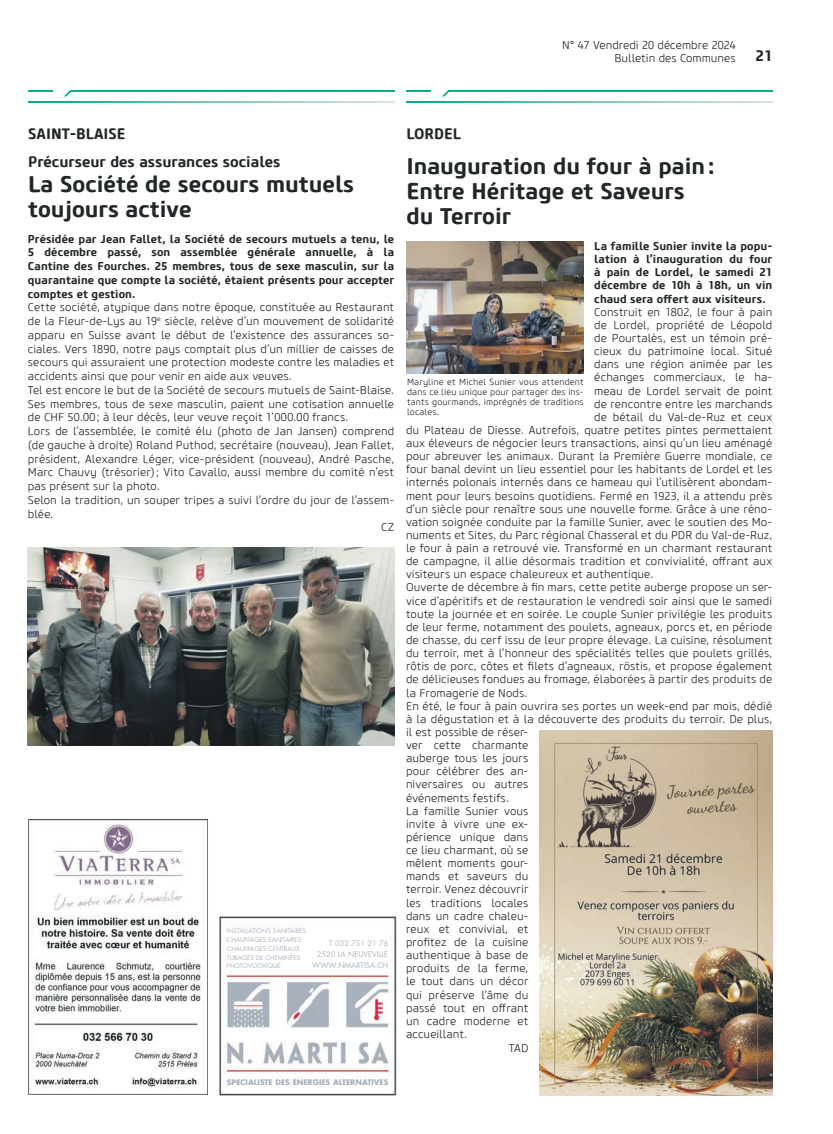
<style>
.page{position:relative;width:833px;height:1134px;background:#fff}
.page>*{position:absolute;margin:0;border:0;box-sizing:border-box;transform-origin:0 0}
.t1{font:700 22.5px/25px "Core Sans M65";color:#212729}
.t2{font:700 15px/28.1px "Core Sans M65";color:#212729}
.t3{font:300 11.25px/13.5px "Core Sans M35";letter-spacing:.005em;color:#212729;text-align:right}
.t4{font:700 11.25px/13.8px "Core Sans M65";letter-spacing:.005em;color:#212729;text-align:justify}
.t5{font:300 8.75px/10px "Core Sans M35";letter-spacing:.015em;color:#212729;text-align:justify}
.t6{font:7.5px/11.2px "Futura Std";color:#acb5bf;text-align:right}
.t7{font:700 7.5px "Futura Std";color:#a7b0bb}
.t8{font:6.25px/8.8px "Futura Std";color:#acb5bf}
</style>
<div class="page">
<svg style="left:28px;top:101px;width:366px;height:2px"></svg>
<hr style="left:70px;top:90px;width:324px;height:2px;background:#0fab86">
<hr style="left:28px;top:90px;width:25px;height:2px;background:#0fab86">
<svg style="left:64px;top:90px;width:7px;height:6px"></svg>
<svg style="left:406px;top:101px;width:366px;height:2px"></svg>
<hr style="left:448px;top:90px;width:324px;height:2px;background:#0fab86">
<hr style="left:406px;top:90px;width:25px;height:2px;background:#0fab86">
<svg style="left:442px;top:90px;width:7px;height:6px"></svg>
<img style="left:28px;top:547px;width:366px;height:198px">
<img style="left:406px;top:242px;width:177px;height:131px">
<img style="left:539px;top:730px;width:233px;height:365px">
<img style="left:28px;top:819px;width:180px;height:276px">
<img style="left:219px;top:916px;width:177px;height:179px">
<div style="left:227px;top:928px;width:86px;height:41px;background:#fff"></div>
<div style="left:333px;top:930px;width:55px;height:13px;background:#fff"></div>
<div style="left:308px;top:940px;width:80px;height:33px;background:#fff"></div>
<div style="left:227px;top:1079px;width:161px;height:13px;background:#fff"></div>
<p class="t3" style="left:562px;top:39px;width:175px">N° 47 Vendredi 20 décembre 2024<br>Bulletin des Communes</p>
<h2 class="t2" style="left:755px;top:41px;width:19px">21</h2>
<h2 class="t2" style="left:28px;top:119px;width:254px">SAINT-BLAISE<br>Précurseur des assurances sociales</h2>
<h1 class="t1" style="left:28px;top:171px;width:327px">La Société de secours mutuels toujours active</h1>
<p class="t4" style="left:28px;top:232px;width:368px">Présidée par Jean Fallet, la Société de secours mutuels a tenu, le 5 décembre passé, son assemblée générale annuelle, à la Cantine des Fourches. 25 membres, tous de sexe masculin, sur la quarantaine que compte la société, étaient présents pour accepter comptes et gestion.</p>
<p class="t3" style="left:28px;top:301px;width:368px">Cette société, atypique dans notre époque, constituée au Restaurant</p>
<p class="t3" style="left:28px;top:315px;width:368px">de la Fleur-de-Lys au 19<sup>e</sup> siècle, relève d’un mouvement de solidarité</p>
<p class="t3" style="left:28px;top:328px;width:368px">apparu en Suisse avant le début de l’existence des assurances so-</p>
<p class="t3" style="left:28px;top:342px;width:368px">ciales. Vers 1890, notre pays comptait plus d’un millier de caisses de</p>
<p class="t3" style="left:28px;top:356px;width:368px">secours qui assuraient une protection modeste contre les maladies et</p>
<p class="t3" style="left:28px;top:370px;width:265px">accidents ainsi que pour venir en aide aux veuves.</p>
<p class="t3" style="left:28px;top:383px;width:368px">Tel est encore le but de la Société de secours mutuels de Saint-Blaise.</p>
<p class="t3" style="left:28px;top:397px;width:368px">Ses membres, tous de sexe masculin, paient une cotisation annuelle</p>
<p class="t3" style="left:28px;top:411px;width:322px">de CHF 50.00; à leur décès, leur veuve reçoit 1’000.00 francs.</p>
<p class="t3" style="left:28px;top:425px;width:368px">Lors de l’assemblée, le comité élu (photo de Jan Jansen) comprend</p>
<p class="t3" style="left:28px;top:438px;width:368px">(de gauche à droite) Roland Puthod, secrétaire (nouveau), Jean Fallet,</p>
<p class="t3" style="left:28px;top:452px;width:368px">président, Alexandre Léger, vice-président (nouveau), André Pasche,</p>
<p class="t3" style="left:28px;top:466px;width:368px">Marc Chauvy (trésorier); Vito Cavallo, aussi membre du comité n’est</p>
<p class="t3" style="left:28px;top:480px;width:133px">pas présent sur la photo.</p>
<p class="t3" style="left:28px;top:493px;width:368px">Selon la tradition, un souper tripes a suivi l’ordre du jour de l’assem-</p>
<p class="t3" style="left:28px;top:507px;width:27px">blée.</p>
<p class="t3" style="left:381px;top:521px;width:15px">CZ</p>
<p class="t8" style="left:227px;top:927px;width:81px">INSTALLATIONS SANITAIRES<br>CHAUFFAGES SANITAIRES<br>CHAUFFAGES CENTRAUX<br>TUBAGES DE CHEMINÉES<br>PHOTOVOLTAÏQUE</p>
<p class="t6" style="left:312px;top:937px;width:78px">T 032 751 21 76<br>2520 LA NEUVEVILLE<br>WWW.NMARTISA.CH</p>
<p class="t7" style="left:227px;top:1077px;width:163px">SPECIALISTE DES ENERGIES ALTERNATIVES</p>
<h2 class="t2" style="left:406px;top:119px;width:56px">LORDEL</h2>
<h1 class="t1" style="left:406px;top:154px;width:310px">Inauguration du four à pain:<br>Entre Héritage et Saveurs du Terroir</h1>
<p class="t4" style="left:594px;top:240px;width:179px;line-height:13.1px">La famille Sunier invite la popu&shy;lation à l’inauguration du four à pain de Lordel, le samedi 21 décembre de 10h à 18h, un vin chaud sera offert aux visiteurs.</p>
<p class="t3" style="left:594px;top:305px;width:179px">Construit en 1802, le four à pain</p>
<p class="t3" style="left:594px;top:318px;width:179px">de Lordel, propriété de Léopold</p>
<p class="t3" style="left:594px;top:332px;width:179px">de Pourtalès, est un témoin pré-</p>
<p class="t3" style="left:594px;top:345px;width:179px">cieux du patrimoine local. Situé</p>
<p class="t3" style="left:594px;top:358px;width:179px">dans une région animée par les</p>
<p class="t3" style="left:594px;top:371px;width:179px">échanges commerciaux, le ha-</p>
<p class="t3" style="left:594px;top:384px;width:179px">meau de Lordel servait de point</p>
<p class="t3" style="left:594px;top:397px;width:179px">de rencontre entre les marchands</p>
<p class="t3" style="left:594px;top:410px;width:179px">de bétail du Val-de-Ruz et ceux</p>
<p class="t3" style="left:406px;top:423px;width:368px">du Plateau de Diesse. Autrefois, quatre petites pintes permettaient</p>
<p class="t3" style="left:406px;top:437px;width:368px">aux éleveurs de négocier leurs transactions, ainsi qu’un lieu aménagé</p>
<p class="t3" style="left:406px;top:450px;width:368px">pour abreuver les animaux. Durant la Première Guerre mondiale, ce</p>
<p class="t3" style="left:406px;top:463px;width:368px">four banal devint un lieu essentiel pour les habitants de Lordel et les</p>
<p class="t3" style="left:406px;top:476px;width:368px">internés polonais internés dans ce hameau qui l’utilisèrent abondam-</p>
<p class="t3" style="left:406px;top:489px;width:368px">ment pour leurs besoins quotidiens. Fermé en 1923, il a attendu près</p>
<p class="t3" style="left:406px;top:502px;width:368px">d’un siècle pour renaître sous une nouvelle forme. Grâce à une réno-</p>
<p class="t3" style="left:406px;top:515px;width:368px">vation soignée conduite par la famille Sunier, avec le soutien des Mo-</p>
<p class="t3" style="left:406px;top:528px;width:368px">numents et Sites, du Parc régional Chasseral et du PDR du Val-de-Ruz,</p>
<p class="t3" style="left:406px;top:542px;width:368px">le four à pain a retrouvé vie. Transformé en un charmant restaurant</p>
<p class="t3" style="left:406px;top:555px;width:368px">de campagne, il allie désormais tradition et convivialité, offrant aux</p>
<p class="t3" style="left:406px;top:568px;width:249px">visiteurs un espace chaleureux et authentique.</p>
<p class="t3" style="left:406px;top:581px;width:368px">Ouverte de décembre à fin mars, cette petite auberge propose un ser-</p>
<p class="t3" style="left:406px;top:594px;width:368px">vice d’apéritifs et de restauration le vendredi soir ainsi que le samedi</p>
<p class="t3" style="left:406px;top:607px;width:368px">toute la journée et en soirée. Le couple Sunier privilégie les produits</p>
<p class="t3" style="left:406px;top:620px;width:368px">de leur ferme, notamment des poulets, agneaux, porcs et, en période</p>
<p class="t3" style="left:406px;top:634px;width:368px">de chasse, du cerf issu de leur propre élevage. La cuisine, résolument</p>
<p class="t3" style="left:406px;top:647px;width:368px">du terroir, met à l’honneur des spécialités telles que poulets grillés,</p>
<p class="t3" style="left:406px;top:660px;width:368px">rôtis de porc, côtes et filets d’agneaux, röstis, et propose également</p>
<p class="t3" style="left:406px;top:673px;width:368px">de délicieuses fondues au fromage, élaborées à partir des produits de</p>
<p class="t3" style="left:406px;top:686px;width:123px">la Fromagerie de Nods.</p>
<p class="t3" style="left:406px;top:699px;width:368px">En été, le four à pain ouvrira ses portes un week-end par mois, dédié</p>
<p class="t3" style="left:406px;top:712px;width:368px">à la dégustation et à la découverte des produits du terroir. De plus,</p>
<p class="t3" style="left:406px;top:725px;width:124px">il est possible de réser-</p>
<p class="t3" style="left:406px;top:739px;width:124px">ver cette charmante</p>
<p class="t3" style="left:406px;top:752px;width:124px">auberge tous les jours</p>
<p class="t3" style="left:406px;top:765px;width:124px">pour célébrer des an-</p>
<p class="t3" style="left:406px;top:778px;width:124px">niversaires ou autres</p>
<p class="t3" style="left:406px;top:791px;width:104px">événements festifs.</p>
<p class="t3" style="left:406px;top:804px;width:124px">La famille Sunier vous</p>
<p class="t3" style="left:406px;top:817px;width:124px">invite à vivre une ex-</p>
<p class="t3" style="left:406px;top:830px;width:124px">périence unique dans</p>
<p class="t3" style="left:406px;top:844px;width:124px">ce lieu charmant, où se</p>
<p class="t3" style="left:406px;top:857px;width:124px">mêlent moments gour-</p>
<p class="t3" style="left:406px;top:870px;width:124px">mands et saveurs du</p>
<p class="t3" style="left:406px;top:883px;width:124px">terroir. Venez découvrir</p>
<p class="t3" style="left:406px;top:896px;width:124px">les traditions locales</p>
<p class="t3" style="left:406px;top:909px;width:124px">dans un cadre chaleu-</p>
<p class="t3" style="left:406px;top:922px;width:124px">reux et convivial, et</p>
<p class="t3" style="left:406px;top:935px;width:124px">profitez de la cuisine</p>
<p class="t3" style="left:406px;top:949px;width:124px">authentique à base de</p>
<p class="t3" style="left:406px;top:962px;width:124px">produits de la ferme,</p>
<p class="t3" style="left:406px;top:975px;width:124px">le tout dans un décor</p>
<p class="t3" style="left:406px;top:988px;width:124px">qui préserve l’âme du</p>
<p class="t3" style="left:406px;top:1001px;width:124px">passé tout en offrant</p>
<p class="t3" style="left:406px;top:1014px;width:124px">un cadre moderne et</p>
<p class="t3" style="left:406px;top:1027px;width:62px">accueillant.</p>
<p class="t3" style="left:509px;top:1041px;width:21px">TAD</p>
<p class="t5" style="left:407px;top:377px;width:178px">Maryline et Michel Sunier vous attendent dans ce lieu unique pour partager des ins&shy;tants gourmands, imprégnés de traditions locales.</p>
</div>
